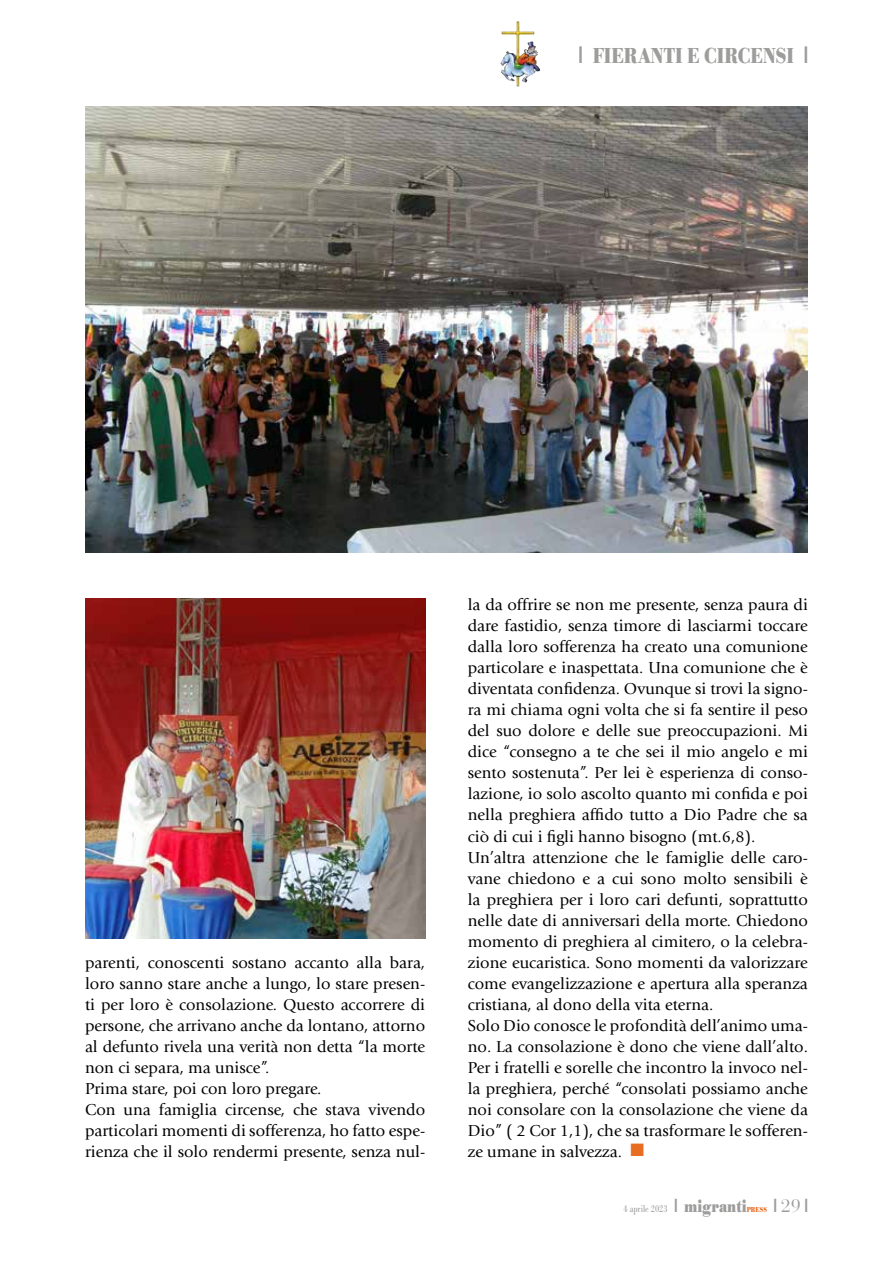
<style>
.page{position:relative;width:893px;height:1263px;background:#fff}
.page>*{position:absolute;margin:0;border:0;box-sizing:border-box;transform-origin:0 0}
.t1{font:700 22.5px "Bodoni URW";color:#9d9d9c;scale:.8 1}
.t2{font:18px "False Positive BRK";color:#9d9d9c}
.t3{font:16.5px/21px "Giovanni Std";color:#000}
.t4{font:10.5px "Bodoni URW";color:#9d9d9c;scale:.8 1}
.t5{font:700 7.5px "Bodoni URW";letter-spacing:.005em;color:#e76d23;scale:.8 1}
.s1{font-family:"False Positive BRK";font-weight:400}
.s2{color:#e76d23}
.s3{font-family:"False Positive BRK";font-size:18px}
.s4{font-weight:700;font-size:18px}
.s5{font-family:"Bauer Bodoni Std"}
</style>
<div class="page">
<img style="left:500px;top:21px;width:17px;height:55px">
<img style="left:85px;top:106px;width:723px;height:447px">
<img style="left:85px;top:598px;width:340px;height:341px">
<h1 class="t1" style="left:579px;top:43px;width:288px"><span class="s1">1</span> FIERANTI E CIRCENSI <span class="s1">1</span></h1>
<p class="t3" style="left:85px;top:952px;width:342px">parenti, conoscenti sostano accanto alla bara, loro sanno stare anche a lungo, lo stare presen&shy;ti per loro è consolazione. Questo accorrere di persone, che arrivano anche da lontano, attorno al defunto rivela una verità non detta “la morte non ci separa, ma unisce”.<br>Prima stare, poi con loro pregare.<br>Con una famiglia circense, che stava vivendo particolari momenti di sofferenza, ho fatto espe&shy;rienza che il solo rendermi presente, senza nul-</p>
<p class="t3" style="left:468px;top:595px;width:342px">la da offrire se non me presente, senza paura di dare fastidio, senza timore di lasciarmi toccare dalla loro sofferenza ha creato una comunione particolare e inaspettata. Una comunione che è diventata confidenza. Ovunque si trovi la signo&shy;ra mi chiama ogni volta che si fa sentire il peso del suo dolore e delle sue preoccupazioni. Mi dice “consegno a te che sei il mio angelo e mi sento sostenuta”. Per lei è esperienza di conso&shy;lazione, io solo ascolto quanto mi confida e poi nella preghiera affido tutto a Dio Padre che sa ciò di cui i figli hanno bisogno (mt.6,8).<br>Un’altra attenzione che le famiglie delle caro&shy;vane chiedono e a cui sono molto sensibili è la preghiera per i loro cari defunti, soprattutto nelle date di anniversari della morte. Chiedono momento di preghiera al cimitero, o la celebra&shy;zione eucaristica. Sono momenti da valorizzare come evangelizzazione e apertura alla speranza cristiana, al dono della vita eterna.<br>Solo Dio conosce le profondità dell’animo uma&shy;no. La consolazione è dono che viene dall’alto.<br>Per i fratelli e sorelle che incontro la invoco nel&shy;la preghiera, perché “consolati possiamo anche noi consolare con la consolazione che viene da Dio” ( 2 Cor 1,1), che sa trasformare le sofferen&shy;ze umane in salvezza. <span class="s2">■</span></p>
<p class="t4" style="left:623px;top:1203px;width:156px">4 aprile 2023 <span class="s3">1</span> <span class="s4">migranti</span></p>
<p class="t5" style="left:747px;top:1205px;width:27px">PRESS</p>
<p class="t2" style="left:774px;top:1196px;width:36px">1<span class="s5">29</span>1</p>
</div>
